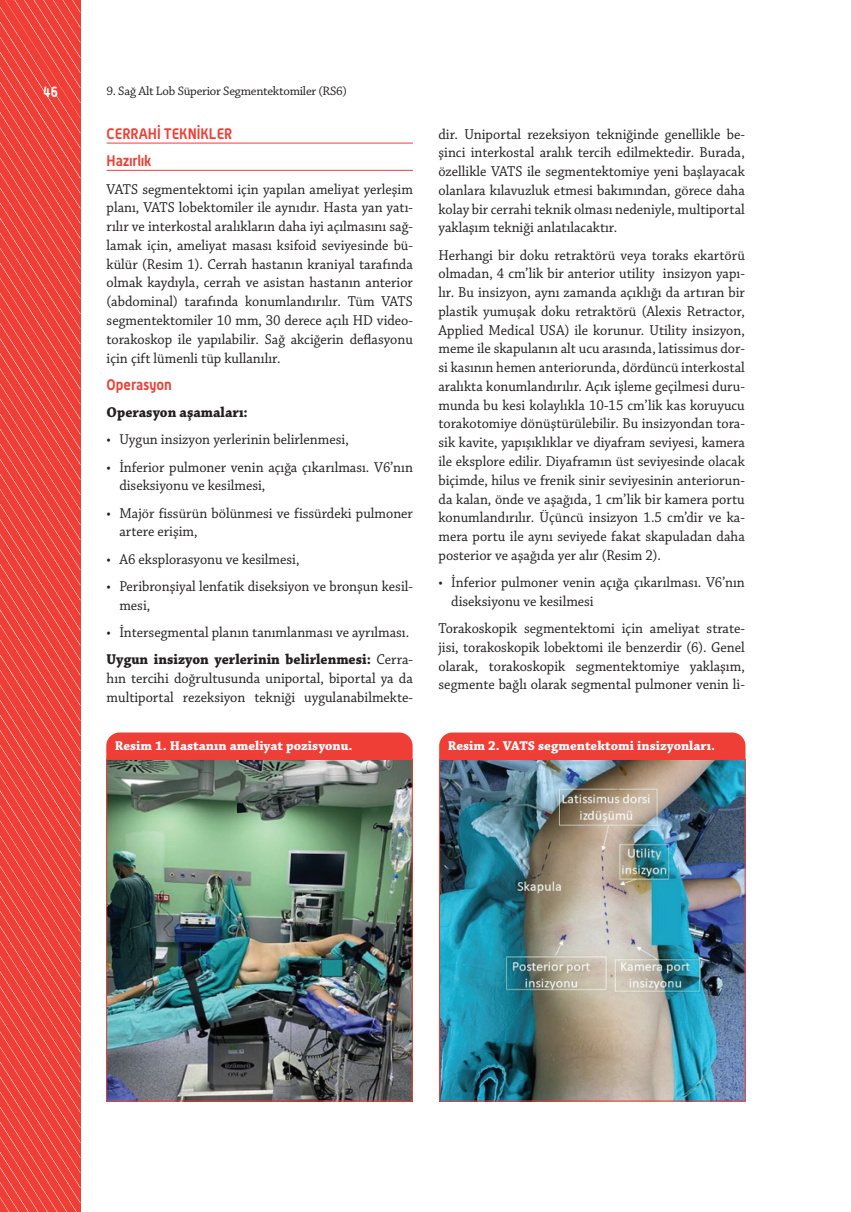
<style>
.page{position:relative;width:851px;height:1212px;background:#fff}
.page>*{position:absolute;margin:0;border:0;box-sizing:border-box;transform-origin:0 0}
.t1{font:15px/18.8px "Chaparral Pro";color:#231f20;scale:.95 1}
.t2{font:700 15px/27.3px "Alwyn OT";color:#ee3e35;scale:.95 1}
.t3{font:700 15px "Chaparral Pro";color:#231f20;scale:.95 1}
.t4{font:700 15px "Alwyn OT";color:#fff;scale:.85 1}
.t5{font:700 13.5px "Chaparral Pro";color:#fff}
.t6{font:12.9px "Chaparral Pro";letter-spacing:-.02em;color:#231f20}
.s1{font-weight:700}
</style>
<div class="page">
<svg style="left:0;top:0;width:80px;height:1212px;background:#ee4840"></svg>
<hr style="left:107px;top:143px;width:306px;height:1px;background:#ee3e35">
<hr style="left:107px;top:170px;width:306px;height:1px;background:#ee3e35">
<div style="left:106px;top:732px;width:306px;height:27px;background:#ee3e35"></div>
<img style="left:108px;top:761px;width:302px;height:338px">
<div style="left:106px;top:759px;width:306px;height:342px;border:1px solid #ee3e35"></div>
<div style="left:439px;top:732px;width:306px;height:27px;background:#ee3e35"></div>
<img style="left:441px;top:761px;width:302px;height:338px">
<div style="left:439px;top:759px;width:306px;height:342px;border:1px solid #ee3e35"></div>
<p class="t4" style="left:43px;top:82px;width:19px">46</p>
<p class="t6" style="left:106px;top:84px;width:242px">9. Sağ Alt Lob Süperior Segmentektomiler (RS6)</p>
<p class="t2" style="left:107px;top:120px;width:134px">CERRAHİ TEKNİKLER<br>Hazırlık</p>
<p class="t1" style="left:107px;top:180px;width:324px;text-align:justify">VATS segmentektomi için yapılan ameliyat yerleşim planı, VATS lobektomiler ile aynıdır. Hasta yan yatı&shy;rılır ve interkostal aralıkların daha iyi açılmasını sağ&shy;lamak için, ameliyat masası ksifoid seviyesinde bü&shy;külür (Resim 1). Cerrah hastanın kraniyal tarafında olmak kaydıyla, cerrah ve asistan hastanın anterior (abdominal) tarafında konumlandırılır. Tüm VATS segmentektomiler 10 mm, 30 derece açılı HD video&shy;torakoskop ile yapılabilir. Sağ akciğerin deflasyonu için çift lümenli tüp kullanılır.</p>
<p class="t2" style="left:107px;top:370px;width:70px">Operasyon</p>
<p class="t3" style="left:107px;top:403px;width:150px">Operasyon aşamaları:</p>
<p class="t1" style="left:107px;top:431px;width:256px">• Uygun insizyon yerlerinin belirlenmesi,</p>
<p class="t1" style="left:119px;top:458px;width:310px;text-indent:-13px">• İnferior pulmoner venin açığa çıkarılması. V6’nın diseksiyonu ve kesilmesi,</p>
<p class="t1" style="left:119px;top:504px;width:310px;text-indent:-13px">• Majör fissürün bölünmesi ve fissürdeki pulmoner artere erişim,</p>
<p class="t1" style="left:107px;top:550px;width:204px">• A6 eksplorasyonu ve kesilmesi,</p>
<p class="t1" style="left:119px;top:577px;width:310px;text-indent:-13px">• Peribronşiyal lenfatik diseksiyon ve bronşun kesil&shy;mesi,</p>
<p class="t1" style="left:107px;top:619px;width:324px;line-height:27.3px">• İntersegmental planın tanımlanması ve ayrılması.<br><span class="s1">Uygun insizyon yerlerinin belirlenmesi:</span> Cerra-</p>
<p class="t1" style="left:107px;top:669px;width:324px">hın tercihi doğrultusunda uniportal, biportal ya da multiportal rezeksiyon tekniği uygulanabilmekte-</p>
<p class="t1" style="left:438px;top:125px;width:324px;text-align:justify">dir. Uniportal rezeksiyon tekniğinde genellikle be&shy;şinci interkostal aralık tercih edilmektedir. Burada, özellikle VATS ile segmentektomiye yeni başlayacak olanlara kılavuzluk etmesi bakımından, görece daha kolay bir cerrahi teknik olması nedeniyle, multiportal yaklaşım tekniği anlatılacaktır.</p>
<p class="t1" style="left:438px;top:246px;width:324px;text-align:justify">Herhangi bir doku retraktörü veya toraks ekartörü olmadan, 4 cm’lik bir anterior utility insizyon yapı&shy;lır. Bu insizyon, aynı zamanda açıklığı da artıran bir plastik yumuşak doku retraktörü (Alexis Retractor, Applied Medical USA) ile korunur. Utility insizyon, meme ile skapulanın alt ucu arasında, latissimus dor&shy;si kasının hemen anteriorunda, dördüncü interkostal aralıkta konumlandırılır. Açık işleme geçilmesi duru&shy;munda bu kesi kolaylıkla 10-15 cm’lik kas koruyucu torakotomiye dönüştürülebilir. Bu insizyondan tora&shy;sik kavite, yapışıklıklar ve diyafram seviyesi, kamera ile eksplore edilir. Diyaframın üst seviyesinde olacak biçimde, hilus ve frenik sinir seviyesinin anteriorun&shy;da kalan, önde ve aşağıda, 1 cm’lik bir kamera portu konumlandırılır. Üçüncü insizyon 1.5 cm’dir ve ka&shy;mera portu ile aynı seviyede fakat skapuladan daha posterior ve aşağıda yer alır (Resim 2).</p>
<p class="t1" style="left:451px;top:573px;width:310px;text-indent:-13px">• İnferior pulmoner venin açığa çıkarılması. V6’nın diseksiyonu ve kesilmesi</p>
<p class="t1" style="left:438px;top:619px;width:324px;text-align:justify">Torakoskopik segmentektomi için ameliyat strate&shy;jisi, torakoskopik lobektomi ile benzerdir (6). Genel olarak, torakoskopik segmentektomiye yaklaşım, segmente bağlı olarak segmental pulmoner venin li-</p>
<p class="t5" style="left:115px;top:738px;width:239px">Resim 1. Hastanın ameliyat pozisyonu.</p>
<p class="t5" style="left:447px;top:738px;width:269px">Resim 2. VATS segmentektomi insizyonları.</p>
</div>
